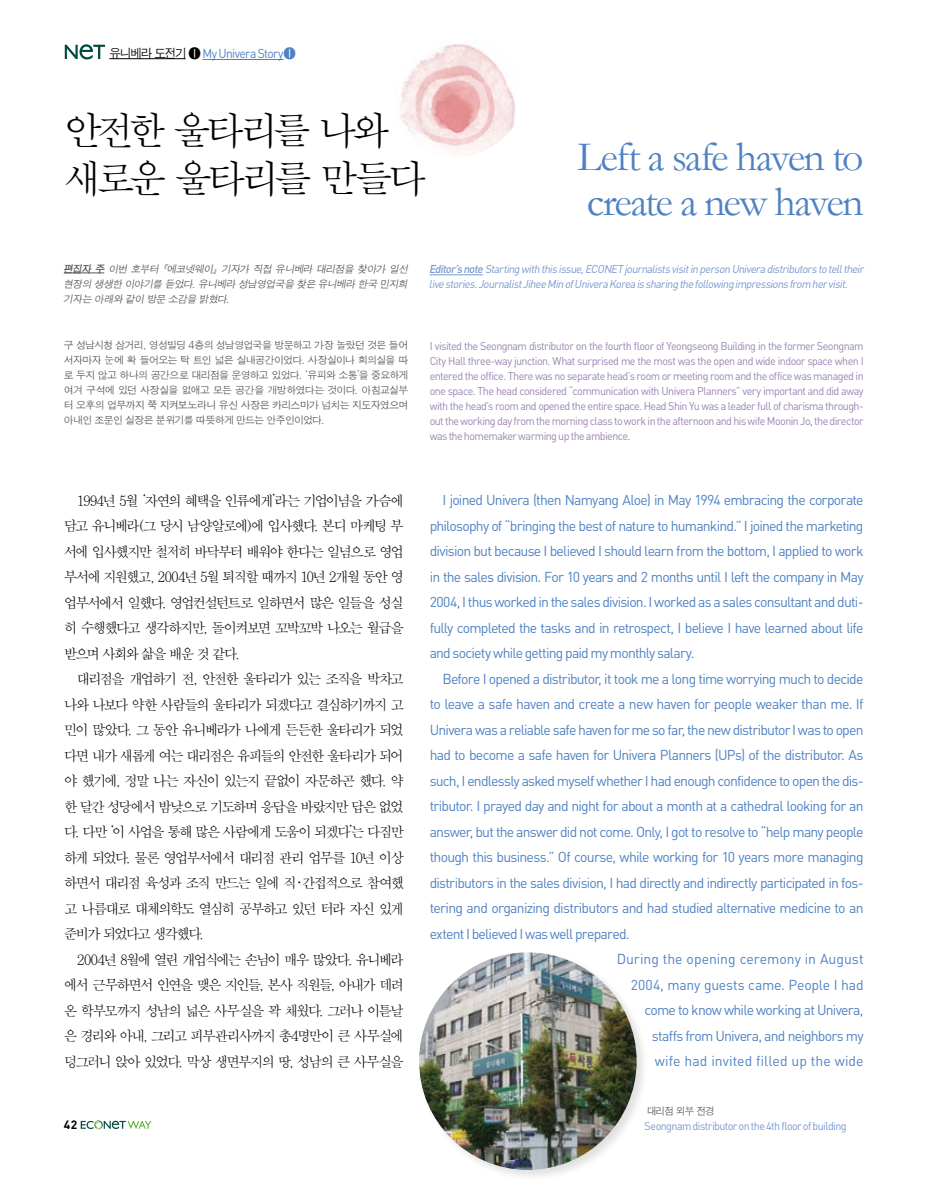
<style>
.page{position:relative;width:936px;height:1191px;background:#fff}
.page>*{position:absolute;margin:0;border:0;box-sizing:border-box;transform-origin:0 0}
.t1{font:42px/45px "Garamond";letter-spacing:-.045em;color:#4f82c3}
.t2{font:39px/48px "SMSS Myung Jo Std";letter-spacing:-.15em;color:#000}
.t3{font:14.25px "DIN";letter-spacing:-.055em;color:#4f82c3}
.t4{font:14.25px "DIN";color:#4f82c3}
.t5{font:14.25px "DIN";letter-spacing:-.015em;color:#4f82c3}
.t6{font:14.1px "SMSS Myung Jo Std";letter-spacing:-.155em;color:#000}
.t7{font:12.75px "DIN";letter-spacing:-.055em;color:#4f82c3;scale:.95 1}
.t8{font:700 12px "DIN";color:#000}
.t9{font:11.25px/15px "DIN";letter-spacing:-.05em;color:#9b83b5;text-align:justify;scale:.95 1}
.t10{font:italic 11.25px/15px "DIN";color:#7898cf;scale:.95 1}
.t11{font:11.25px "DIN";letter-spacing:-.05em;color:#7898cf;scale:.95 1}
.t12{font:10.2px/15px "SMJ Gothic Std";letter-spacing:-.07em;color:#595757;text-align:justify}
.t13{font:italic 10.2px/15px "SMJ Gothic Std";color:#595757;text-align:justify}
.t14{font:10.2px "SMJ Gothic Std";letter-spacing:-.07em;color:#595757;scale:.95 1}
.s1{font-family:"SMJ Gothic Std";font-size:12.3px;color:#000}
.s2{font-family:"SMJ Gothic Std";font-size:12.3px}
.s3{font-family:"SMT Gothic Std"}
.s4{font-weight:500}
</style>
<div class="page">
<img style="left:400px;top:44px;width:115px;height:109px">
<svg style="left:81px;top:1120px;width:70px;height:9px"></svg>
<hr style="left:109px;top:58px;width:76px;height:1px;background:#000">
<hr style="left:202px;top:59px;width:82px;height:1px;background:#4f82c3">
<svg style="left:65px;top:44px;width:40px;height:15px"></svg>
<hr style="left:64px;top:273px;width:40px;height:1px;background:#595757">
<hr style="left:429px;top:274px;width:54px;height:1px;background:#7898cf">
<div style="left:417px;top:950px;width:238px;height:238px;background:#000;opacity:.12"></div>
<img style="left:419px;top:952px;width:217px;height:217px;border-radius:109px">
<p class="t7" style="left:109px;top:45px;width:197px"><span class="s1">유니베라 도전기 ❶</span> My Univera Story<span class="s2">❶</span></p>
<p class="t2" style="left:64px;top:107px;width:364px">안전한 울타리를 나와 새로운 울타리를 만들다</p>
<p class="t1" style="left:577px;top:134px;width:287px">Left a safe haven to create a new haven</p>
<p class="t13" style="left:63px;top:262px;width:348px"><span class="s3">편집자 주</span> 이번 호부터 『에코넷웨이』 기자가 직접 유니베라 대리점을 찾아가 일선 현장의 생생한 이야기를 듣었다.유니베라 성남영업국을 찾은 유니베라 한국 민지희 기자는 아래와 같이 방문 소감을 밝혔다.</p>
<p class="t12" style="left:64px;top:338px;width:346px">구 성남시청 삼거리, 영성빌딩 4층의 성남영업국을 방문하고 가장 놀랐던 것은 들어 서자마자 눈에 확 들어오는 탁 트인 넓은 실내공간이었다. 사장실이나 회의실을 따 로 두지 않고 하나의 공간으로 대리점을 운영하고 있었다. ‘유피와 소통’을 중요하게 여겨 구석에 있던 사장실을 없애고 모든 공간을 개방하였다는 것이다. 아침교실부 터 오후의 업무까지 쭉 지켜보노라니 유신 사장은 카리스마가 넘치는 지도자였으며 아내인 조문인 실장은 분위기를 따뜻하게 만드는 안주인이었다.</p>
<p class="t6" style="left:77px;top:493px;width:329px">1994년 5월 ‘자연의 혜택을 인류에게’라는 기업이념을 가슴에</p>
<p class="t6" style="left:64px;top:519px;width:342px">담고 유니베라(그 당시 남양알로에)에 입사했다. 본디 마케팅 부</p>
<p class="t6" style="left:64px;top:544px;width:342px">서에 입사했지만 철저히 바닥부터 배워야 한다는 일념으로 영업</p>
<p class="t6" style="left:64px;top:570px;width:342px">부서에 지원했고, 2004년 5월 퇴직할 때까지 10년 2개월 동안 영</p>
<p class="t6" style="left:64px;top:595px;width:342px">업부서에서 일했다. 영업컨설턴트로 일하면서 많은 일들을 성실</p>
<p class="t6" style="left:64px;top:621px;width:342px">히 수행했다고 생각하지만, 돌이켜보면 꼬박꼬박 나오는 월급을</p>
<p class="t6" style="left:64px;top:646px;width:178px">받으며 사회와 삶을 배운 것 같다.</p>
<p class="t6" style="left:77px;top:672px;width:329px">대리점을 개업하기 전, 안전한 울타리가 있는 조직을 박차고</p>
<p class="t6" style="left:64px;top:697px;width:342px">나와 나보다 약한 사람들의 울타리가 되겠다고 결심하기까지 고</p>
<p class="t6" style="left:64px;top:723px;width:342px">민이 많았다. 그 동안 유니베라가 나에게 든든한 울타리가 되었</p>
<p class="t6" style="left:64px;top:748px;width:342px">다면 내가 새롭게 여는 대리점은 유피들의 안전한 울타리가 되어</p>
<p class="t6" style="left:64px;top:774px;width:342px">야 했기에, 정말 나는 자신이 있는지 끝없이 자문하곤 했다. 약</p>
<p class="t6" style="left:64px;top:799px;width:342px">한 달간 성당에서 밤낮으로 기도하며 응답을 바랐지만 답은 없었</p>
<p class="t6" style="left:64px;top:825px;width:342px">다. 다만 ‘이 사업을 통해 많은 사람에게 도움이 되겠다’는 다짐만</p>
<p class="t6" style="left:64px;top:850px;width:342px">하게 되었다. 물론 영업부서에서 대리점 관리 업무를 10년 이상</p>
<p class="t6" style="left:64px;top:876px;width:342px">하면서 대리점 육성과 조직 만드는 일에 직˙간접적으로 참여했</p>
<p class="t6" style="left:64px;top:901px;width:342px">고 나름대로 대체의학도 열심히 공부하고 있던 터라 자신 있게</p>
<p class="t6" style="left:64px;top:927px;width:142px">준비가 되었다고 생각했다.</p>
<p class="t6" style="left:77px;top:952px;width:329px">2004년 8월에 열린 개업식에는 손님이 매우 많았다. 유니베라</p>
<p class="t6" style="left:64px;top:978px;width:342px">에서 근무하면서 인연을 맺은 지인들, 본사 직원들, 아내가 데려</p>
<p class="t6" style="left:64px;top:1003px;width:342px">온 학부모까지 성남의 넓은 사무실을 꽉 채웠다. 그러나 이튿날</p>
<p class="t6" style="left:64px;top:1029px;width:342px">은 경리와 아내, 그리고 피부관리사까지 총4명만이 큰 사무실에</p>
<p class="t6" style="left:64px;top:1054px;width:342px">덩그러니 앉아 있었다. 막상 생면부지의 땅, 성남의 큰 사무실을</p>
<p class="t8" style="left:64px;top:1117px;width:15px">42</p>
<p class="t10" style="left:429px;top:261px;width:461px"><span class="s4">Editor’snote</span> Startingwiththisissue,ECONETjournalistsvisitinpersonUniveradistributorstotelltheir livestories.JournalistJiheeMinofUniveraKoreaissharingthefollowingimpressionsfrom hervisit.</p>
<p class="t9" style="left:429px;top:338px;width:458px">I visited the Seongnam distributor on the fourth floor of Yeongseong Building in the former Seongnam City Hall three-way junction. What surprised me the most was the open and wide indoor space when I entered the office. There was no separate head’s room or meeting room and the office was managed in one space. The head considered “communication with Univera Planners” very important and did away with the head’s room and opened the entire space. Head Shin Yu was a leader full of charisma through&shy;out the working day from the morning class to work in the afternoon and his wife Moonin Jo, the director was the homemaker warming up the ambience.</p>
<p class="t3" style="left:442px;top:491px;width:422px">I joined Univera (then Namyang Aloe) in May 1994 embracing the corporate</p>
<p class="t3" style="left:429px;top:517px;width:435px">philosophy of “bringing the best of nature to humankind.” I joined the marketing</p>
<p class="t3" style="left:429px;top:542px;width:435px">division but because I believed I should learn from the bottom, I applied to work</p>
<p class="t3" style="left:429px;top:568px;width:435px">in the sales division. For 10 years and 2 months until I left the company in May</p>
<p class="t3" style="left:429px;top:593px;width:435px">2004, I thus worked in the sales division. I worked as a sales consultant and duti-</p>
<p class="t3" style="left:429px;top:619px;width:435px">fully completed the tasks and in retrospect, I believe I have learned about life</p>
<p class="t3" style="left:429px;top:644px;width:266px">and society while getting paid my monthly salary.</p>
<p class="t3" style="left:442px;top:670px;width:422px">Before I opened a distributor, it took me a long time worrying much to decide</p>
<p class="t3" style="left:429px;top:695px;width:435px">to leave a safe haven and create a new haven for people weaker than me. If</p>
<p class="t3" style="left:429px;top:721px;width:435px">Univera was a reliable safe haven for me so far, the new distributor I was to open</p>
<p class="t3" style="left:429px;top:746px;width:435px">had to become a safe haven for Univera Planners (UPs) of the distributor. As</p>
<p class="t3" style="left:429px;top:772px;width:435px">such, I endlessly asked myself whether I had enough confidence to open the dis-</p>
<p class="t3" style="left:429px;top:797px;width:435px">tributor. I prayed day and night for about a month at a cathedral looking for an</p>
<p class="t3" style="left:429px;top:823px;width:435px">answer, but the answer did not come. Only, I got to resolve to “help many people</p>
<p class="t3" style="left:429px;top:848px;width:435px">though this business.” Of course, while working for 10 years more managing</p>
<p class="t3" style="left:429px;top:874px;width:435px">distributors in the sales division, I had directly and indirectly participated in fos-</p>
<p class="t3" style="left:429px;top:899px;width:435px">tering and organizing distributors and had studied alternative medicine to an</p>
<p class="t3" style="left:429px;top:925px;width:201px">extent I believed I was well prepared.</p>
<p class="t4" style="left:616px;top:950px;width:248px">During the opening ceremony in August</p>
<p class="t5" style="left:631px;top:976px;width:234px">2004, many guests came. People I had</p>
<p class="t3" style="left:644px;top:1001px;width:221px">come to know while working at Univera,</p>
<p class="t3" style="left:652px;top:1027px;width:213px">staffs from Univera, and neighbors my</p>
<p class="t4" style="left:655px;top:1052px;width:210px">wife had invited filled up the wide</p>
<p class="t14" style="left:646px;top:1105px;width:73px">대리점 외부 전경</p>
<p class="t11" style="left:644px;top:1119px;width:214px">Seongnam distributor on the 4th floor of building</p>
</div>
